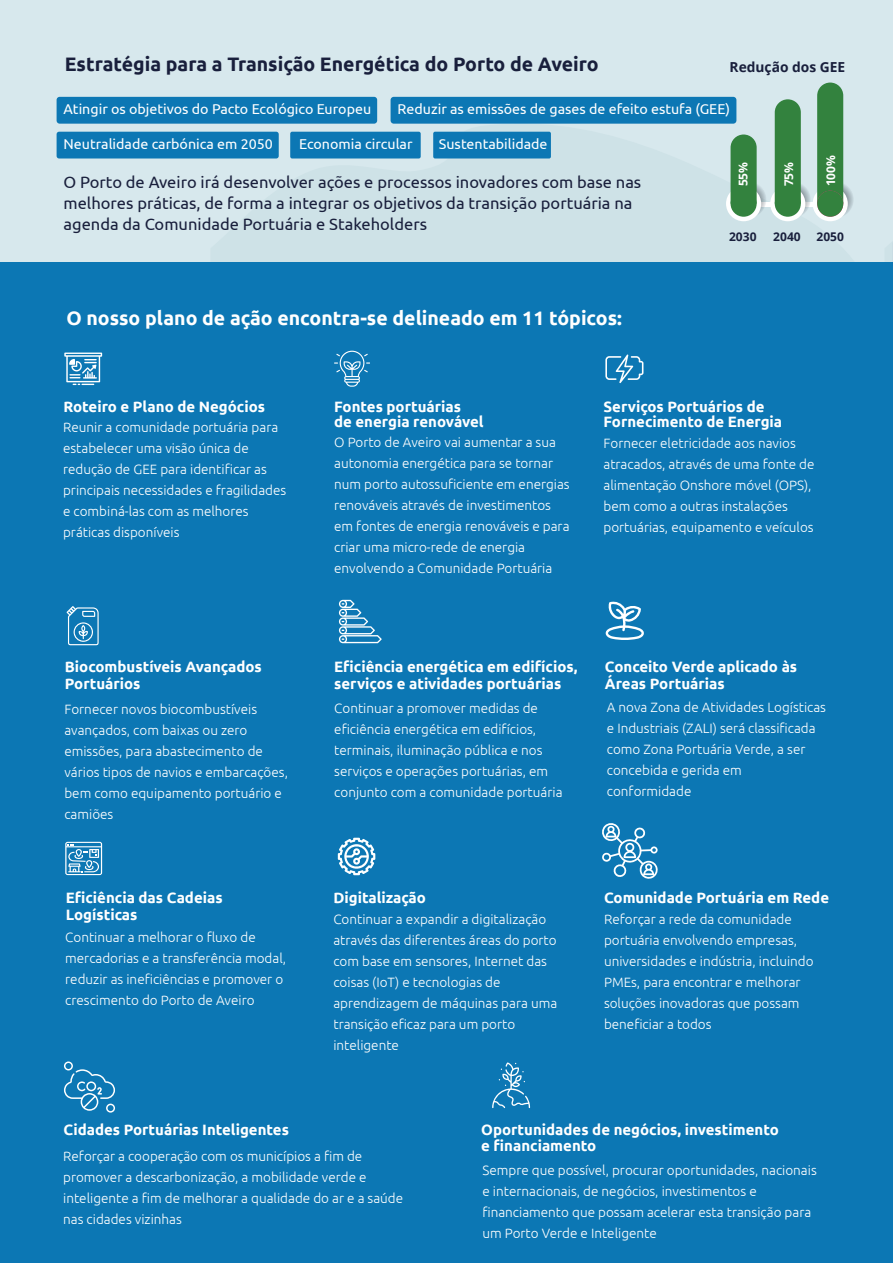
<style>
.page{position:relative;width:893px;height:1263px;background:#fff}
.page>*{position:absolute;margin:0;border:0;box-sizing:border-box;transform-origin:0 0}
.t1{font:700 19.5px "Ubuntu";color:#fff}
.t2{font:700 19.5px "Ubuntu";color:#191f3c}
.t3{font:16.5px/21px "Ubuntu";color:#191f3c}
.t4{font:700 15px/16.5px "Ubuntu";color:#fff}
.t5{font:14.25px "Ubuntu";color:#fff}
.t6{font:700 13.8px "Open Sans";color:#191f3c}
.t7{font:300 13.5px/21px "Ubuntu";color:#fff}
.t8{font:700 12px "Open Sans";color:#191f3c}
.t9{font:700 12px "Open Sans";color:#fff}
</style>
<div class="page">
<div style="left:0;top:0;width:893px;height:331px;background:#d7e8ed"></div>
<svg style="left:210px;top:111px;width:634px;height:110px;fill:#cee2e7"></svg>
<div style="left:0;top:262px;width:893px;height:1001px;background:#0c77b4"></div>
<svg style="left:892px;top:242px;width:1px;height:20px"></svg>
<svg style="left:64px;top:353px;width:38px;height:32px"></svg>
<svg style="left:334px;top:351px;width:309px;height:36px"></svg>
<svg style="left:66px;top:606px;width:33px;height:39px"></svg>
<svg style="left:339px;top:600px;width:43px;height:43px"></svg>
<svg style="left:605px;top:601px;width:39px;height:39px"></svg>
<svg style="left:65px;top:842px;width:37px;height:33px"></svg>
<svg style="left:338px;top:838px;width:37px;height:37px"></svg>
<svg style="left:602px;top:823px;width:56px;height:56px"></svg>
<svg style="left:64px;top:1061px;width:51px;height:51px"></svg>
<svg style="left:492px;top:1062px;width:38px;height:46px"></svg>
<div style="left:787px;top:202px;width:43px;height:5px;background:#fff"></div>
<div style="left:745px;top:202px;width:42px;height:5px;background:#fff"></div>
<div style="left:57px;top:97px;width:320px;height:27px;background:#0c77b4;border-radius:3px"></div>
<div style="left:57px;top:132px;width:222px;height:26px;background:#0c77b4;border-radius:3px"></div>
<div style="left:290px;top:132px;width:131px;height:26px;background:#0c77b4;border-radius:2px"></div>
<div style="left:433px;top:132px;width:118px;height:26px;background:#0c77b4;border-radius:2px"></div>
<div style="left:391px;top:97px;width:345px;height:27px;background:#0c77b4;border-radius:3px"></div>
<svg style="left:817px;top:181px;width:37px;height:37px"></svg>
<div style="left:813px;top:186px;width:35px;height:35px;background:#fff;border-radius:50%"></div>
<svg style="left:817px;top:83px;width:26px;height:117px;background:#388443"></svg>
<div style="left:817px;top:191px;width:26px;height:26px;background:#33823e;border-radius:50%"></div>
<svg style="left:729px;top:181px;width:37px;height:37px"></svg>
<div style="left:726px;top:186px;width:35px;height:35px;background:#fff;border-radius:50%"></div>
<svg style="left:731px;top:191px;width:26px;height:26px"></svg>
<svg style="left:731px;top:134px;width:26px;height:77px;background:#3c8848"></svg>
<svg style="left:774px;top:181px;width:37px;height:37px"></svg>
<div style="left:770px;top:186px;width:35px;height:35px;background:#fff;border-radius:50%"></div>
<svg style="left:775px;top:99px;width:26px;height:101px;background:#398544"></svg>
<div style="left:775px;top:191px;width:26px;height:26px;background:#33823e;border-radius:50%"></div>
<h1 class="t2" style="left:65px;top:52px;width:535px">Estratégia para a Transição Energética do Porto de Aveiro</h1>
<p class="t6" style="left:730px;top:57px;width:117px">Redução dos GEE</p>
<p class="t5" style="left:64px;top:101px;width:309px">Atingir os objetivos do Pacto Ecológico Europeu</p>
<p class="t5" style="left:398px;top:101px;width:334px">Reduzir as emissões de gases de efeito estufa (GEE)</p>
<p class="t5" style="left:64px;top:135px;width:211px">Neutralidade carbónica em 2050</p>
<p class="t5" style="left:299px;top:135px;width:115px">Economia circular</p>
<p class="t5" style="left:439px;top:135px;width:110px">Sustentabilidade</p>
<p class="t3" style="left:64px;top:171px;width:579px">O Porto de Aveiro irá desenvolver ações e processos inovadores com base nas melhores práticas, de forma a integrar os objetivos da transição portuária na agenda da Comunidade Portuária e Stakeholders</p>
<p class="t9" style="left:735px;top:186px;width:26px;rotate:-90deg">55%</p>
<p class="t9" style="left:822px;top:186px;width:33px;rotate:-90deg">100%</p>
<p class="t9" style="left:780px;top:186px;width:26px;rotate:-90deg">75%</p>
<p class="t8" style="left:729px;top:228px;width:29px">2030</p>
<p class="t8" style="left:773px;top:228px;width:29px">2040</p>
<p class="t8" style="left:816px;top:228px;width:29px">2050</p>
<h1 class="t1" style="left:66px;top:306px;width:557px">O nosso plano de ação encontra-se delineado em 11 tópicos:</h1>
<p class="t4" style="left:64px;top:398px;width:203px">Roteiro e Plano de Negócios</p>
<p class="t7" style="left:63px;top:416px;width:225px">Reunir a comunidade portuária para estabelecer uma visão única de redução de GEE para identificar as principais necessidades e fragilidades e combiná-las com as melhores práticas disponíveis</p>
<p class="t4" style="left:65px;top:658px;width:198px">Biocombustíveis Avançados<br>Portuários</p>
<p class="t7" style="left:64px;top:698px;width:225px">Fornecer novos biocombustíveis avançados, com baixas ou zero emissões, para abastecimento de vários tipos de navios e embarcações, bem como equipamento portuário e camiões</p>
<p class="t4" style="left:66px;top:889px;width:158px">Eficiência das Cadeias<br>Logísticas</p>
<p class="t7" style="left:65px;top:926px;width:222px">Continuar a melhorar o fluxo de mercadorias e a transferência modal, reduzir as ineficiências e promover o crescimento do Porto de Aveiro</p>
<p class="t4" style="left:334px;top:399px;width:151px;line-height:15px">Fontes portuárias<br>de energia renovável</p>
<p class="t7" style="left:334px;top:432px;width:237px">O Porto de Aveiro vai aumentar a sua autonomia energética para se tornar num porto autossuficiente em energias renováveis através de investimentos em fontes de energia renováveis e para criar uma micro-rede de energia envolvendo a Comunidade Portuária</p>
<p class="t4" style="left:603px;top:399px;width:180px;line-height:15px">Serviços Portuários de<br>Fornecimento de Energia</p>
<p class="t7" style="left:603px;top:432px;width:212px">Fornecer eletricidade aos navios atracados, através de uma fonte de alimentação Onshore móvel (OPS), bem como a outras instalações portuárias, equipamento e veículos</p>
<p class="t4" style="left:334px;top:658px;width:245px">Eficiência energética em edifícios, serviços e atividades portuárias</p>
<p class="t7" style="left:334px;top:697px;width:230px">Continuar a promover medidas de eficiência energética em edifícios, terminais, iluminação pública e nos serviços e operações portuárias, em conjunto com a comunidade portuária</p>
<p class="t4" style="left:605px;top:658px;width:194px">Conceito Verde aplicado às<br>Áreas Portuárias</p>
<p class="t7" style="left:607px;top:697px;width:221px">A nova Zona de Atividades Logísticas e Industriais (ZALI) será classificada como Zona Portuária Verde, a ser concebida e gerida em conformidade</p>
<p class="t4" style="left:333px;top:889px;width:94px">Digitalização</p>
<p class="t7" style="left:333px;top:908px;width:225px">Continuar a expandir a digitalização através das diferentes áreas do porto com base em sensores, Internet das coisas (IoT) e tecnologias de aprendizagem de máquinas para uma transição eficaz para um porto inteligente</p>
<p class="t4" style="left:604px;top:889px;width:227px">Comunidade Portuária em Rede</p>
<p class="t7" style="left:604px;top:908px;width:211px">Reforçar a rede da comunidade portuária envolvendo empresas, universidades e indústria, incluindo<br>PMEs, para encontrar e melhorar soluções inovadoras que possam beneficiar a todos</p>
<p class="t4" style="left:64px;top:1121px;width:227px">Cidades Portuárias Inteligentes</p>
<p class="t7" style="left:63px;top:1146px;width:341px">Reforçar a cooperação com os municípios a fim de promover a descarbonização, a mobilidade verde e inteligente a fim de melhorar a qualidade do ar e a saúde nas cidades vizinhas</p>
<p class="t4" style="left:481px;top:1121px;width:299px">Oportunidades de negócios, investimento e financiamento</p>
<p class="t7" style="left:482px;top:1159px;width:336px">Sempre que possível, procurar oportunidades, nacionais e internacionais, de negócios, investimentos e financiamento que possam acelerar esta transição para um Porto Verde e Inteligente</p>
</div>
